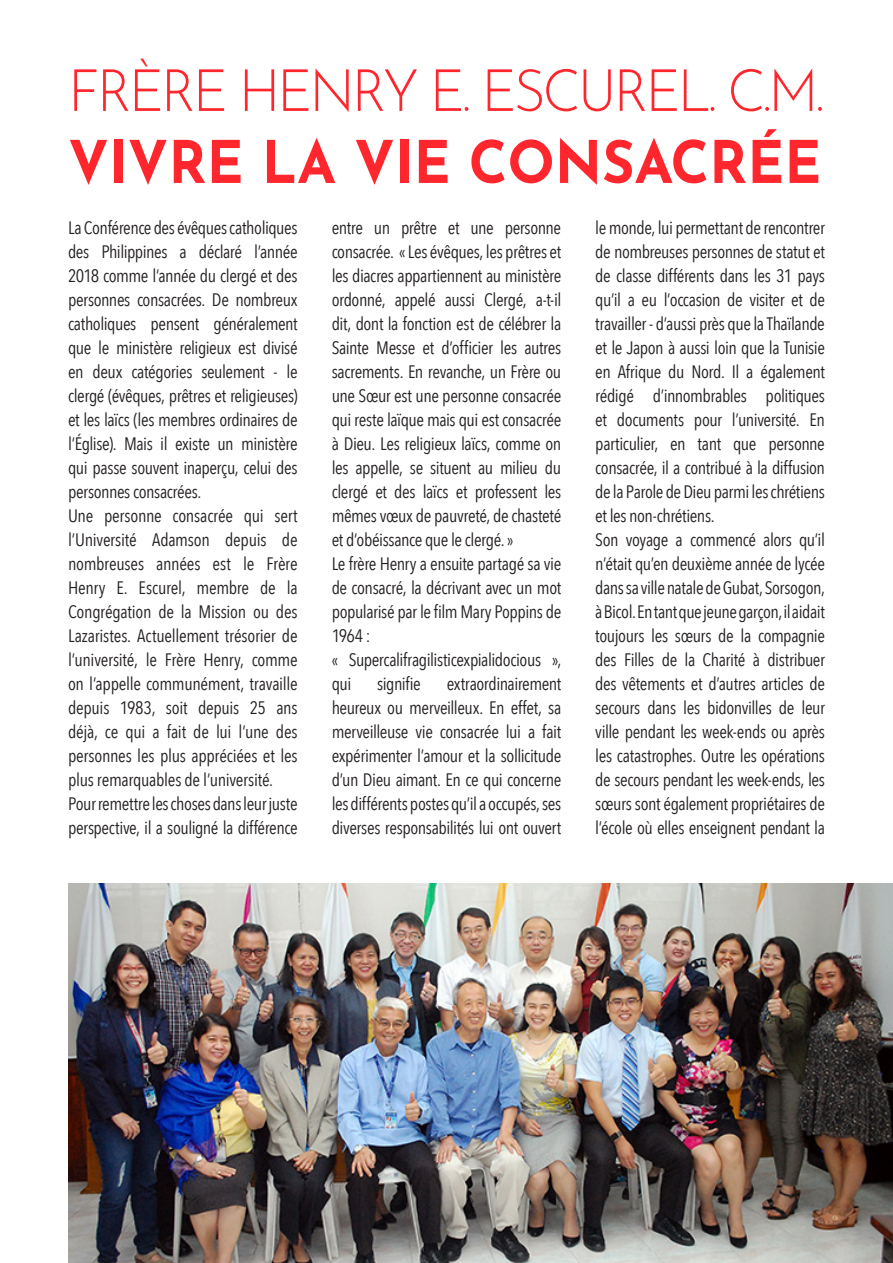
<style>
.page{position:relative;width:893px;height:1263px;background:#fff}
.page>*{position:absolute;margin:0;border:0;box-sizing:border-box;transform-origin:0 0}
.t1{font:300 58.5px "Josefin Sans";letter-spacing:-.06em;color:#ff262e;scale:.95 1}
.t2{font:700 58.5px "Josefin Sans";color:#ff262e;scale:.95 1}
.t3{font:18px/24px "Avenir Next Condensed";letter-spacing:-.025em;color:#231f20;text-align:justify}
</style>
<div class="page">
<img style="left:68px;top:883px;width:825px;height:380px">
<p class="t1" style="left:68px;top:45px;width:798px">FRÈRE HENRY E. ESCUREL. C.M.</p>
<p class="t2" style="left:68px;top:110px;width:794px">VIVRE LA VIE CONSACRÉE</p>
<p class="t3" style="left:68px;top:215px;width:231px">La Conférence des évêques catholiques des Philippines a déclaré l’année 2018 comme l’année du clergé et des personnes consacrées. De nombreux catholiques pensent généralement que le ministère religieux est divisé en deux catégories seulement - le clergé (évêques, prêtres et religieuses) et les laïcs (les membres ordinaires de l’Église). Mais il existe un ministère qui passe souvent inaperçu, celui des personnes consacrées.</p>
<p class="t3" style="left:68px;top:503px;width:231px">Une personne consacrée qui sert l’Université Adamson depuis de nombreuses années est le Frère Henry E. Escurel, membre de la Congrégation de la Mission ou des Lazaristes. Actuellement trésorier de l’université, le Frère Henry, comme on l’appelle communément, travaille depuis 1983, soit depuis 25 ans déjà, ce qui a fait de lui l’une des personnes les plus appréciées et les plus remarquables de l’université.</p>
<p class="t3" style="left:68px;top:791px;width:231px">Pour remettre les choses dans leur juste perspective, il a souligné la différence</p>
<p class="t3" style="left:332px;top:215px;width:231px">entre un prêtre et une personne consacrée. « Les évêques, les prêtres et les diacres appartiennent au ministère ordonné, appelé aussi Clergé, a-t-il dit, dont la fonction est de célébrer la Sainte Messe et d’officier les autres sacrements. En revanche, un Frère ou une Sœur est une personne consacrée qui reste laïque mais qui est consacrée à Dieu. Les religieux laïcs, comme on les appelle, se situent au milieu du clergé et des laïcs et professent les mêmes vœux de pauvreté, de chasteté et d’obéissance que le clergé. »</p>
<p class="t3" style="left:332px;top:551px;width:231px">Le frère Henry a ensuite partagé sa vie de consacré, la décrivant avec un mot popularisé par le film Mary Poppins de 1964 :</p>
<p class="t3" style="left:332px;top:647px;width:231px">« Supercalifragilisticexpialidocious »,</p>
<p class="t3" style="left:332px;top:671px;width:21px">qui</p>
<p class="t3" style="left:377px;top:671px;width:45px">signifie</p>
<p class="t3" style="left:332px;top:671px;width:231px;text-indent:115px">extraordinairement heureux ou merveilleux. En effet, sa merveilleuse vie consacrée lui a fait expérimenter l’amour et la sollicitude d’un Dieu aimant. En ce qui concerne les différents postes qu’il a occupés, ses diverses responsabilités lui ont ouvert</p>
<p class="t3" style="left:595px;top:215px;width:231px">le monde, lui permettant de rencontrer de nombreuses personnes de statut et de classe différents dans les 31 pays qu’il a eu l’occasion de visiter et de travailler - d’aussi près que la Thaïlande et le Japon à aussi loin que la Tunisie en Afrique du Nord. Il a également rédigé d’innombrables politiques et documents pour l’université. En particulier, en tant que personne consacrée, il a contribué à la diffusion de la Parole de Dieu parmi les chrétiens et les non-chrétiens.</p>
<p class="t3" style="left:595px;top:527px;width:231px">Son voyage a commencé alors qu’il n’était qu’en deuxième année de lycée dans sa ville natale de Gubat, Sorsogon, à Bicol. En tant que jeune garçon, il aidait toujours les sœurs de la compagnie des Filles de la Charité à distribuer des vêtements et d’autres articles de secours dans les bidonvilles de leur ville pendant les week-ends ou après les catastrophes. Outre les opérations de secours pendant les week-ends, les sœurs sont également propriétaires de l’école où elles enseignent pendant la</p>
</div>
